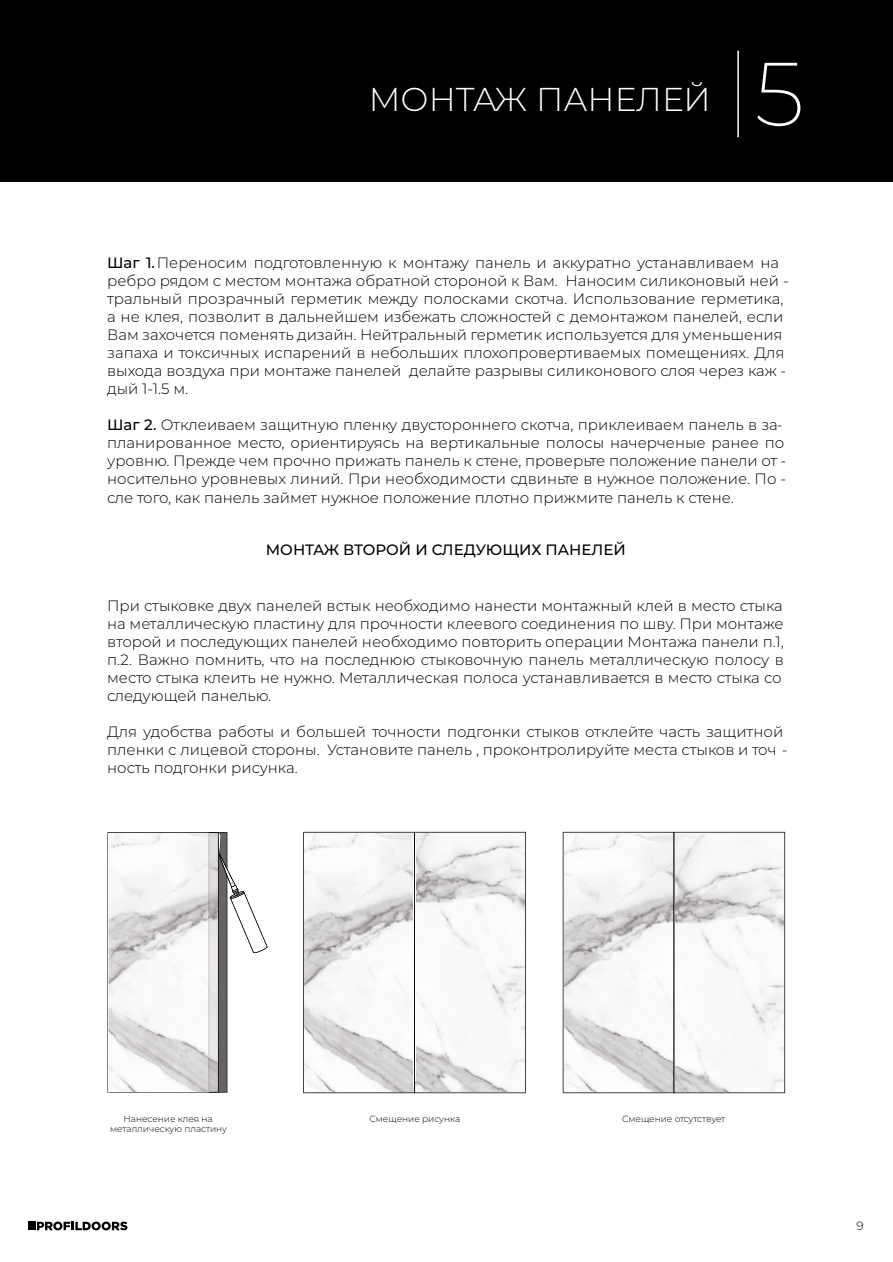
<style>
.page{position:relative;width:893px;height:1262px;background:#fff}
.page>*{position:absolute;margin:0;border:0;box-sizing:border-box;transform-origin:0 0}
.t1{font:200 90px "Montserrat";color:#fff}
.t2{font:300 33px "Montserrat";color:#fff}
.t3{font:300 15px/18px "Montserrat";color:#000}
.t4{font:500 15px "Montserrat";color:#000}
.t5{font:300 12px "Montserrat";color:#000}
.t6{font:300 9px/10.8px "Montserrat";color:#000;text-align:center}
.s1{font-weight:500}
</style>
<div class="page">
<div style="left:0;top:0;width:893px;height:182px;background:#000"></div>
<hr style="left:737px;top:51px;width:1px;height:86px;background:#fff">
<svg style="left:562px;top:832px;width:224px;height:262px"></svg>
<img style="left:303px;top:831px;width:223px;height:1px">
<svg style="left:303px;top:832px;width:223px;height:262px"></svg>
<svg style="left:107px;top:832px;width:161px;height:260px"></svg>
<svg style="left:37px;top:1221px;width:90px;height:9px"></svg>
<div style="left:28px;top:1221px;width:8px;height:9px;background:#000"></div>
<h2 class="t2" style="left:369px;top:79px;width:343px">МОНТАЖ ПАНЕЛЕЙ</h2>
<h1 class="t1" style="left:754px;top:39px;width:51px">5</h1>
<p class="t3" style="left:107px;top:254px;width:683px"><span class="s1">Шаг 1.</span> Переносим подготовленную к монтажу панель и аккуратно устанавливаем на ребро рядом с местом монтажа обратной стороной к Вам. Наносим силиконовый ней - тральный прозрачный герметик между полосками скотча. Использование герметика, а не клея, позволит в дальнейшем избежать сложностей с демонтажом панелей, если Вам захочется поменять дизайн. Нейтральный герметик используется для уменьшения запаха и токсичных испарений в небольших плохопровертиваемых помещениях. Для выхода воздуха при монтаже панелей делайте разрывы силиконового слоя через каж - дый 1-1.5 м.</p>
<p class="t3" style="left:107px;top:416px;width:680px"><span class="s1">Шаг 2.</span> Отклеиваем защитную пленку двустороннего скотча, приклеиваем панель в за&shy;планированное место, ориентируясь на вертикальные полосы начерченые ранее по уровню. Прежде чем прочно прижать панель к стене, проверьте положение панели от - носительно уровневых линий. При необходимости сдвиньте в нужное положение. По - сле того, как панель займет нужное положение плотно прижмите панель к стене.</p>
<p class="t4" style="left:266px;top:541px;width:361px">МОНТАЖ ВТОРОЙ И СЛЕДУЮЩИХ ПАНЕЛЕЙ</p>
<p class="t3" style="left:107px;top:596px;width:678px">При стыковке двух панелей встык необходимо нанести монтажный клей в место стыка на металлическую пластину для прочности клеевого соединения по шву. При монтаже второй и последующих панелей необходимо повторить операции Монтажа панели п.1, п.2. Важно помнить, что на последнюю стыковочную панель металлическую полосу в место стыка клеить не нужно. Металлическая полоса устанавливается в место стыка со следующей панелью.</p>
<p class="t3" style="left:107px;top:722px;width:682px">Для удобства работы и большей точности подгонки стыков отклейте часть защитной пленки с лицевой стороны. Установите панель , проконтролируйте места стыков и точ - ность подгонки рисунка.</p>
<p class="t6" style="left:110px;top:1112px;width:118px">Нанесение клея на металлическую пластину</p>
<p class="t6" style="left:369px;top:1113px;width:92px">Смещение рисунка</p>
<p class="t6" style="left:622px;top:1113px;width:105px">Смещение отсутствует</p>
<p class="t5" style="left:856px;top:1218px;width:9px">9</p>
</div>
